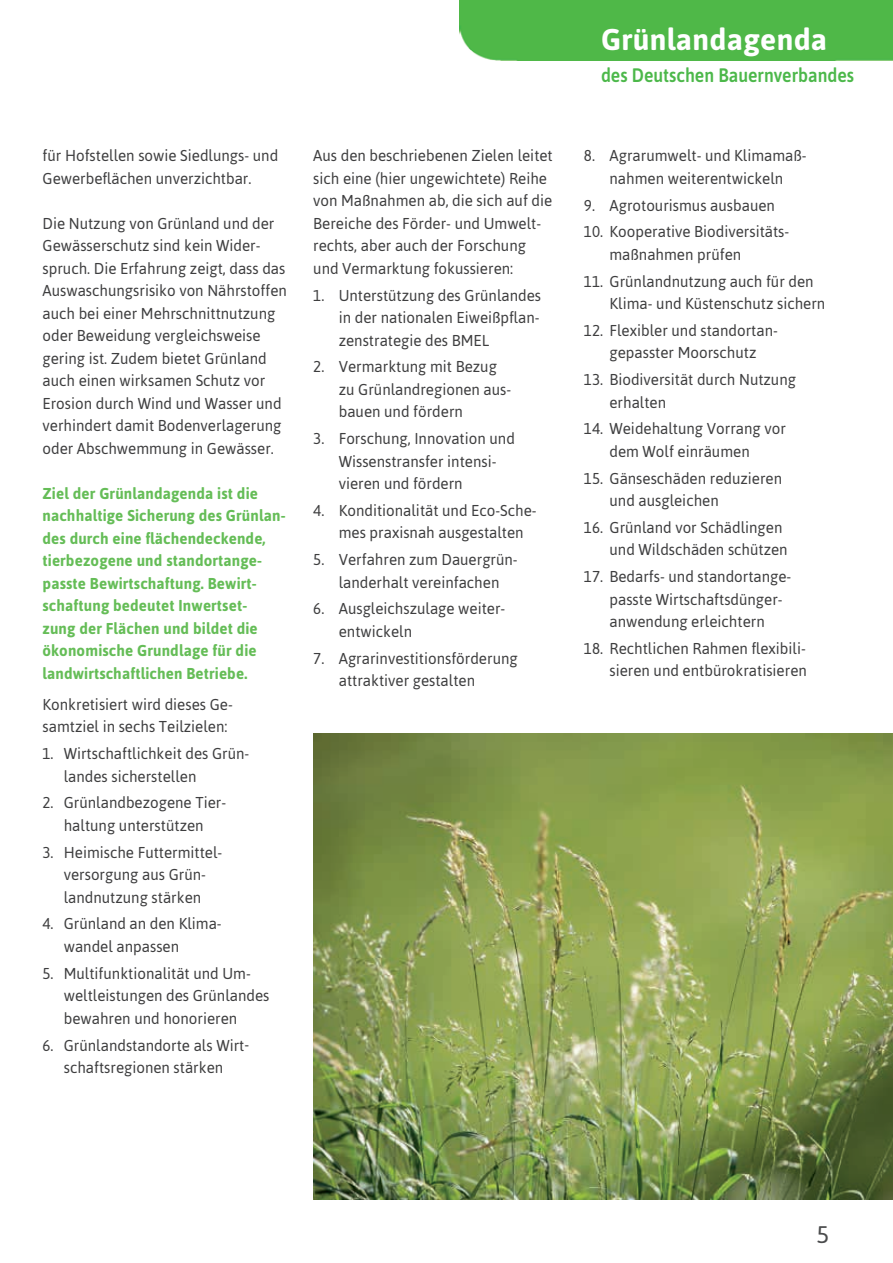
<style>
.page{position:relative;width:893px;height:1263px;background:#fff}
.page>*{position:absolute;margin:0;border:0;box-sizing:border-box;transform-origin:0 0}
.t1{font:700 30px "Asap";letter-spacing:.01em;color:#fff}
.t2{font:24px "Asap";color:#4b4c4d}
.t3{font:500 19.5px "Asap";color:#4cb84a;scale:.9 1}
.t4{font:15.75px/22.5px "Asap";color:#3e3e3f;scale:.96 1}
.t5{font:700 15.75px/22.5px "Asap";letter-spacing:.01em;color:#65bd57;scale:.96 1}
</style>
<div class="page">
<div style="left:459px;top:0;width:434px;height:61px;background:#4fb848"></div>
<img style="left:313px;top:734px;width:580px;height:465px">
<p class="t4" style="left:43px;top:144px;width:247px">für Hofstellen sowie Siedlungs- und<br>Gewerbeflächen unverzichtbar.</p>
<p class="t4" style="left:43px;top:212px;width:256px">Die Nutzung von Grünland und der Gewässerschutz sind kein Wider&shy;spruch. Die Erfahrung zeigt, dass das Auswaschungsrisiko von Nährstoffen auch bei einer Mehrschnittnutzung oder Beweidung vergleichsweise gering ist. Zudem bietet Grünland auch einen wirksamen Schutz vor Erosion durch Wind und Wasser und verhindert damit Bodenverlagerung oder Abschwemmung in Gewässer.</p>
<p class="t5" style="left:43px;top:482px;width:255px">Ziel der Grünlandagenda ist die nachhaltige Sicherung des Grünlan&shy;des durch eine flächendeckende, tierbezogene und standortange&shy;passte Bewirtschaftung. Bewirt&shy;schaftung bedeutet Inwertset-<br>zung der Flächen und bildet die ökonomische Grundlage für die landwirtschaftlichen Betriebe.</p>
<p class="t4" style="left:43px;top:693px;width:200px">Konkretisiert wird dieses Ge&shy;samtziel in sechs Teilzielen:</p>
<p class="t4" style="left:64px;top:742px;width:195px;text-indent:-21px">1. Wirtschaftlichkeit des Grün&shy;landes sicherstellen</p>
<p class="t4" style="left:43px;top:791px;width:193px;text-align:center">2. Grünlandbezogene Tier&shy;haltung unterstützen</p>
<p class="t4" style="left:43px;top:840px;width:189px;text-align:center">3. Heimische Futtermittel&shy;versorgung aus Grün&shy;landnutzung stärken</p>
<p class="t4" style="left:64px;top:912px;width:166px;text-indent:-21px">4. Grünland an den Klima&shy;wandel anpassen</p>
<p class="t4" style="left:64px;top:961px;width:216px;text-indent:-21px">5. Multifunktionalität und Um&shy;weltleistungen des Grünlandes bewahren und honorieren</p>
<p class="t4" style="left:43px;top:1033px;width:217px;text-align:center">6. Grünlandstandorte als Wirt&shy;schaftsregionen stärken</p>
<p class="t4" style="left:313px;top:144px;width:251px">Aus den beschriebenen Zielen leitet sich eine (hier ungewichtete) Reihe von Maßnahmen ab, die sich auf die Bereiche des Förder- und Umwelt&shy;rechts, aber auch der Forschung und Vermarktung fokussieren:</p>
<p class="t4" style="left:339px;top:283px;width:212px;text-align:justify;text-indent:-26px">1. Unterstützung des Grünlandes in der nationalen Eiweißpflan&shy;zenstrategie des BMEL</p>
<p class="t4" style="left:339px;top:355px;width:181px;text-indent:-26px">2. Vermarktung mit Bezug zu Grünlandregionen aus&shy;bauen und fördern</p>
<p class="t4" style="left:339px;top:427px;width:185px;text-indent:-26px">3. Forschung, Innovation und<br>Wissenstransfer intensi&shy;vieren und fördern</p>
<p class="t4" style="left:339px;top:499px;width:208px;text-indent:-26px">4. Konditionalität und Eco-Sche&shy;mes praxisnah ausgestalten</p>
<p class="t4" style="left:313px;top:548px;width:215px;text-align:center">5. Verfahren zum Dauergrün&shy;landerhalt vereinfachen</p>
<p class="t4" style="left:339px;top:597px;width:175px;text-indent:-26px">6. Ausgleichszulage weiter&shy;entwickeln</p>
<p class="t4" style="left:339px;top:646px;width:188px;text-indent:-26px">7. Agrarinvestitionsförderung attraktiver gestalten</p>
<h1 class="t1" style="left:601px;top:19px;width:228px">Grünlandagenda</h1>
<p class="t3" style="left:601px;top:62px;width:283px">des Deutschen Bauernverbandes</p>
<p class="t4" style="left:584px;top:144px;width:233px;text-align:center">8. Agrarumwelt- und Klimamaß&shy;nahmen weiterentwickeln</p>
<p class="t4" style="left:584px;top:193px;width:200px">9. Agrotourismus ausbauen</p>
<p class="t4" style="left:609px;top:220px;width:189px;text-indent:-26px">10. Kooperative Biodiversitäts&shy;maßnahmen prüfen</p>
<p class="t4" style="left:609px;top:269px;width:226px;text-indent:-26px">11. Grünlandnutzung auch für den<br>Klima- und Küstenschutz sichern</p>
<p class="t4" style="left:584px;top:319px;width:204px;text-align:center">12. Flexibler und standortan&shy;gepasster Moorschutz</p>
<p class="t4" style="left:609px;top:368px;width:196px;text-indent:-26px">13. Biodiversität durch Nutzung erhalten</p>
<p class="t4" style="left:609px;top:417px;width:185px;text-indent:-26px">14. Weidehaltung Vorrang vor dem Wolf einräumen</p>
<p class="t4" style="left:609px;top:466px;width:181px;text-indent:-26px">15. Gänseschäden reduzieren und ausgleichen</p>
<p class="t4" style="left:609px;top:516px;width:187px;text-indent:-26px">16. Grünland vor Schädlingen und Wildschäden schützen</p>
<p class="t4" style="left:609px;top:565px;width:191px;text-indent:-26px">17. Bedarfs- und standortange&shy;passte Wirtschaftsdünger&shy;anwendung erleichtern</p>
<p class="t4" style="left:584px;top:637px;width:234px;text-align:right">18. Rechtlichen Rahmen flexibili&shy;sieren und entbürokratisieren</p>
<h2 class="t2" style="left:816px;top:1218px;width:14px">5</h2>
</div>
